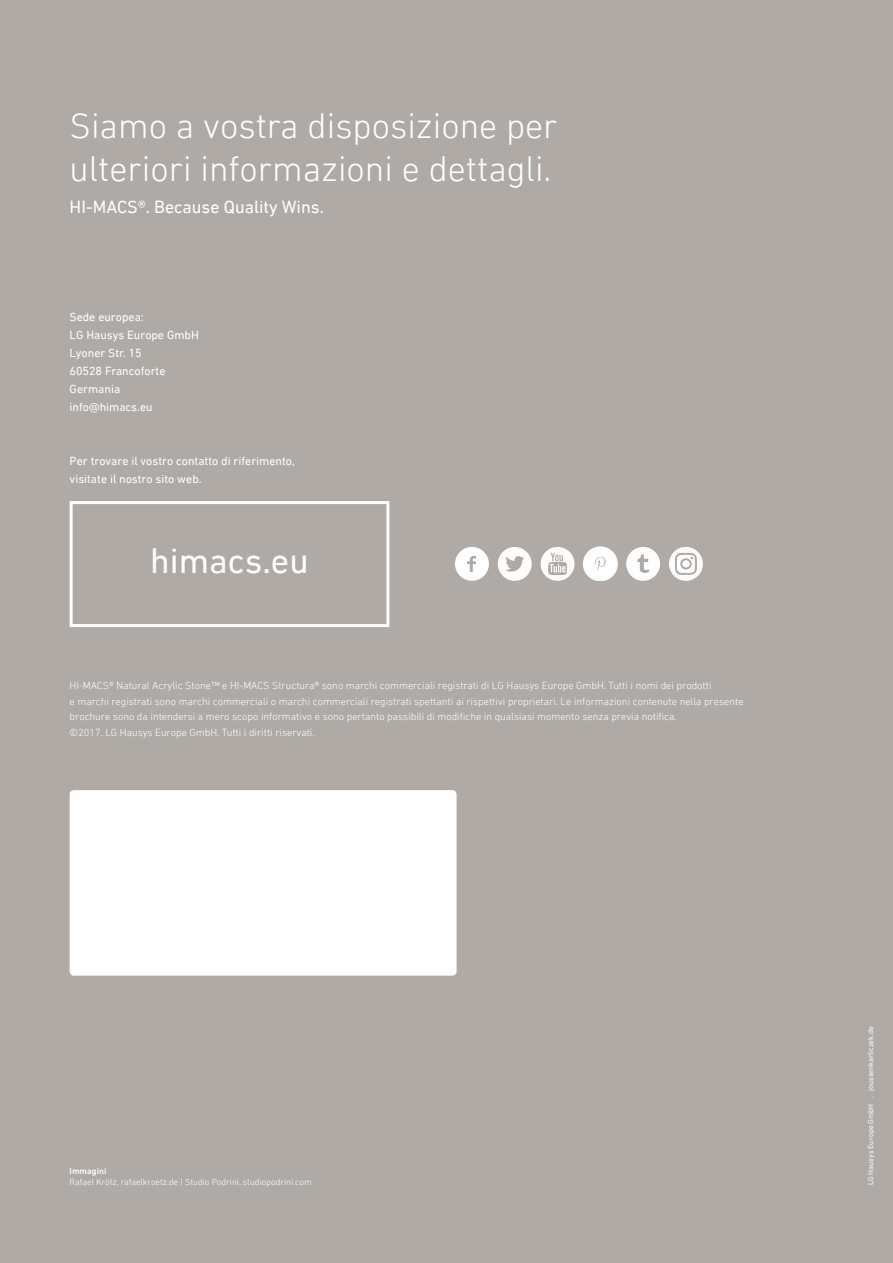
<style>
.page{position:relative;width:893px;height:1263px;background:#afaaa6}
.page>*{position:absolute;margin:0;border:0;box-sizing:border-box;transform-origin:0 0}
.t1{font:300 36px/43.2px "DIN Next LT Pro";color:#fff}
.t2{font:36px "DIN Next LT Pro";color:#fff}
.t3{font:18px "DIN Next LT Pro";color:#fff}
.t4{font:12px/18px "DIN Next LT Pro";color:#fff}
.t5{font:300 10.5px/15.8px "DIN Next LT Pro";color:#fff}
.t6{font:300 9px "DIN Next LT Pro";color:#fff}
.t7{font:500 9px "DIN Next LT Pro";color:#fff}
.t8{font:7.5px "DIN Next LT Pro";letter-spacing:.005em;color:#fff}
</style>
<div class="page">
<div style="left:70px;top:790px;width:387px;height:186px;background:#fff;border-radius:4px"></div>
<div style="left:70px;top:501px;width:319px;height:126px;border:3px solid #fff"></div>
<svg style="left:498px;top:547px;width:34px;height:34px"></svg>
<svg style="left:583px;top:547px;width:34px;height:34px"></svg>
<svg style="left:626px;top:547px;width:34px;height:34px"></svg>
<svg style="left:541px;top:547px;width:33px;height:34px"></svg>
<svg style="left:455px;top:547px;width:34px;height:34px"></svg>
<svg style="left:669px;top:547px;width:34px;height:34px"></svg>
<h1 class="t1" style="left:70px;top:104px;width:489px">Siamo a vostra disposizione per ulteriori informazioni e dettagli.</h1>
<h2 class="t3" style="left:70px;top:197px;width:256px">HI-MACS®. Because Quality Wins.</h2>
<p class="t4" style="left:70px;top:308px;width:131px">Sede europea:<br>LG Hausys Europe GmbH<br>Lyoner Str. 15<br>60528 Francoforte<br>Germania info@himacs.eu</p>
<p class="t4" style="left:70px;top:452px;width:227px">Per trovare il vostro contatto di riferimento, visitate il nostro sito web.</p>
<h1 class="t2" style="left:150px;top:540px;width:160px">himacs.eu</h1>
<p class="t5" style="left:70px;top:677px;width:675px">HI-MACS® Natural Acrylic Stone™ e HI-MACS Structura® sono marchi commerciali registrati di LG Hausys Europe GmbH. Tutti i nomi dei prodotti<br>e marchi registrati sono marchi commerciali o marchi commerciali registrati spettanti ai rispettivi proprietari. Le informazioni contenute nella presente brochure sono da intendersi a mero scopo informativo e sono pertanto passibili di modifiche in qualsiasi momento senza previa notifica.<br>©2017. LG Hausys Europe GmbH. Tutti i diritti riservati.</p>
<p class="t7" style="left:70px;top:1166px;width:38px">Immagini</p>
<p class="t6" style="left:70px;top:1177px;width:244px">Rafael Krötz, rafaelkroetz.de | Studio Podrini, studiopodrini.com</p>
<p class="t8" style="left:866px;top:1185px;width:161px;rotate:-90deg">LG Hausys Europe GmbH . joussenkarliczek.de</p>
</div>
